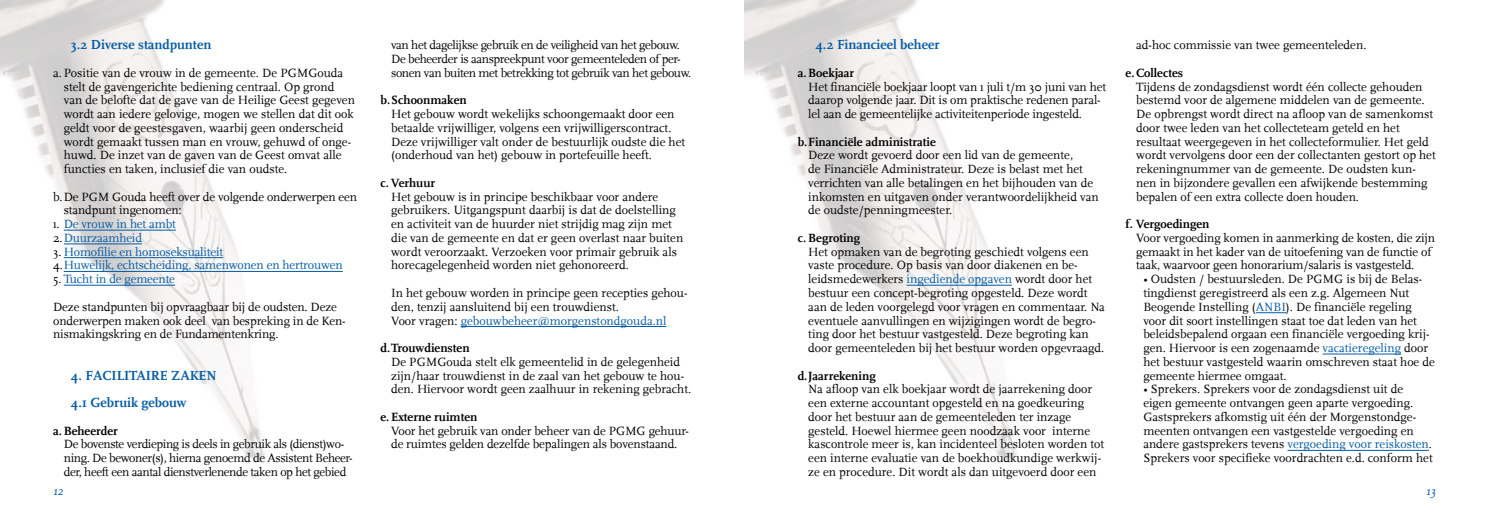
<style>
.page{position:relative;width:1489px;height:525px;background:#fff}
.page>*{position:absolute;margin:0;border:0;box-sizing:border-box;transform-origin:0 0}
.t1{font:700 13.75px/27.5px "Scala";color:#045ba4}
.t2{font:12.5px/13.8px "Scala";color:#000}
.t3{font:12.5px/13.8px "Scala";letter-spacing:-.03em;color:#000}
.t4{font:700 12.5px "Scala";color:#000}
.t5{font:12.5px/13.8px "Scala";letter-spacing:-.01em;color:#045ba4}
.t6{font:italic 12.5px "Scala";color:#045ba4}
.s1{color:#000}
.s2{color:#045ba4}
</style>
<div class="page">
<img style="left:0;top:0;width:312px;height:460px">
<img style="left:744px;top:0;width:273px;height:460px">
<hr style="left:64px;top:230px;width:112px;height:1px;background:#045ba4">
<hr style="left:64px;top:243px;width:78px;height:1px;background:#045ba4">
<hr style="left:64px;top:257px;width:159px;height:1px;background:#045ba4">
<hr style="left:64px;top:271px;width:279px;height:1px;background:#045ba4">
<hr style="left:64px;top:285px;width:111px;height:1px;background:#045ba4">
<hr style="left:460px;top:326px;width:206px;height:1px;background:#045ba4">
<hr style="left:906px;top:285px;width:105px;height:1px;background:#045ba4">
<hr style="left:1255px;top:312px;width:30px;height:1px;background:#045ba4">
<hr style="left:1322px;top:353px;width:78px;height:1px;background:#045ba4">
<hr style="left:1287px;top:450px;width:141px;height:1px;background:#045ba4">
<p class="t1" style="left:71px;top:31px;width:142px">3.2 Diverse standpunten</p>
<p class="t2" style="left:64px;top:66px;width:292px;text-indent:-11px">a.Positie van de vrouw in de gemeente. De PGMGouda stelt de gavengerichte bediening centraal. Op grond van de belofte dat de gave van de Heilige Geest gegeven wordt aan iedere gelovige, mogen we stellen dat dit ook geldt voor de geestesgaven, waarbij geen onderscheid wordt gemaakt tussen man en vrouw, gehuwd of onge&shy;huwd. De inzet van de gaven van de Geest omvat alle functies en taken, inclusief die van oudste.</p>
<p class="t2" style="left:64px;top:190px;width:295px;text-indent:-11px">b.De PGM Gouda heeft over de volgende onderwerpen een standpunt ingenomen:</p>
<p class="t5" style="left:53px;top:217px;width:124px"><span class="s1">1.</span> De vrouw in het ambt<br><span class="s1">2.</span>Duurzaamheid</p>
<p class="t5" style="left:53px;top:245px;width:291px"><span class="s1">3.</span> Homofilie en homoseksualiteit<br><span class="s1">4.</span>Huwelijk, echtscheiding, samenwonen en hertrouwen</p>
<p class="t5" style="left:53px;top:272px;width:123px"><span class="s1">5.</span> Tucht in de gemeente</p>
<p class="t2" style="left:53px;top:300px;width:294px">Deze standpunten bij opvraagbaar bij de oudsten. Deze onderwerpen maken ook deel van bespreking in de Ken&shy;nismakingskring en de Fundamentenkring.</p>
<p class="t1" style="left:71px;top:361px;width:147px">4. FACILITAIRE ZAKEN<br>4.1 Gebruik gebouw</p>
<p class="t4" style="left:53px;top:423px;width:66px">a.Beheerder</p>
<p class="t3" style="left:64px;top:437px;width:290px">De bovenste verdieping is deels in gebruik als (dienst)wo&shy;ning. De bewoner(s), hierna genoemd de Assistent Beheer&shy;der, heeft een aantal dienstverlenende taken op het gebied</p>
<p class="t3" style="left:391px;top:38px;width:301px">van het dagelijkse gebruik en de veiligheid van het gebouw.<br>De beheerder is aanspreekpunt voor gemeenteleden of per&shy;sonen van buiten met betrekking tot gebruik van het gebouw.</p>
<p class="t4" style="left:380px;top:93px;width:88px">b.Schoonmaken</p>
<p class="t2" style="left:391px;top:107px;width:295px">Het gebouw wordt wekelijks schoongemaakt door een betaalde vrijwilliger, volgens een vrijwilligerscontract.<br>Deze vrijwilliger valt onder de bestuurlijk oudste die het (onderhoud van het) gebouw in portefeuille heeft.</p>
<p class="t4" style="left:380px;top:176px;width:56px">c. Verhuur</p>
<p class="t2" style="left:391px;top:190px;width:294px">Het gebouw is in principe beschikbaar voor andere gebruikers. Uitgangspunt daarbij is dat de doelstelling en activiteit van de huurder niet strijdig mag zijn met die van de gemeente en dat er geen overlast naar buiten wordt veroorzaakt. Verzoeken voor primair gebruik als horecagelegenheid worden niet gehonoreerd.</p>
<p class="t2" style="left:391px;top:286px;width:298px">In het gebouw worden in principe geen recepties gehou&shy;den, tenzij aansluitend bij een trouwdienst.<br>Voor vragen: <span class="s2">gebouwbeheer@morgenstondgouda.nl</span></p>
<p class="t4" style="left:380px;top:341px;width:91px">d.Trouwdiensten</p>
<p class="t2" style="left:391px;top:355px;width:301px">De PGMGouda stelt elk gemeentelid in de gelegenheid zijn/haar trouwdienst in de zaal van het gebouw te hou&shy;den. Hiervoor wordt geen zaalhuur in rekening gebracht.</p>
<p class="t4" style="left:380px;top:409px;width:98px">e.Externe ruimten</p>
<p class="t2" style="left:391px;top:423px;width:299px">Voor het gebruik van onder beheer van de PGMG gehuur&shy;de ruimtes gelden dezelfde bepalingen als bovenstaand.</p>
<p class="t1" style="left:815px;top:31px;width:126px">4.2 Financieel beheer</p>
<p class="t4" style="left:797px;top:66px;width:58px">a.Boekjaar</p>
<p class="t2" style="left:808px;top:80px;width:299px">Het financiële boekjaar loopt van 1 juli t/m 30 juni van het daarop volgende jaar. Dit is om praktische redenen paral&shy;lel aan de gemeentelijke activiteitenperiode ingesteld.</p>
<p class="t4" style="left:797px;top:134px;width:140px">b.Financiële administratie</p>
<p class="t2" style="left:808px;top:148px;width:292px">Deze wordt gevoerd door een lid van de gemeente,<br>de Financiële Administrateur. Deze is belast met het verrichten van alle betalingen en het bijhouden van de inkomsten en uitgaven onder verantwoordelijkheid van de oudste/penningmeester.</p>
<p class="t4" style="left:797px;top:231px;width:64px">c. Begroting</p>
<p class="t2" style="left:808px;top:245px;width:298px">Het opmaken van de begroting geschiedt volgens een vaste procedure. Op basis van door diakenen en be&shy;leidsmedewerkers <span class="s2">ingediende opgaven</span> wordt door het bestuur een concept-begroting opgesteld. Deze wordt aan de leden voorgelegd voor vragen en commentaar. Na eventuele aanvullingen en wijzigingen wordt de begro&shy;ting door het bestuur vastgesteld. Deze begroting kan door gemeenteleden bij het bestuur worden opgevraagd.</p>
<p class="t4" style="left:797px;top:368px;width:80px">d.Jaarrekening</p>
<p class="t2" style="left:808px;top:382px;width:297px">Na afloop van elk boekjaar wordt de jaarrekening door een externe accountant opgesteld en na goedkeuring door het bestuur aan de gemeenteleden ter inzage gesteld. Hoewel hiermee geen noodzaak voor interne kascontrole meer is, kan incidenteel besloten worden tot een interne evaluatie van de boekhoudkundige werkwij&shy;ze en procedure. Dit wordt als dan uitgevoerd door een</p>
<p class="t2" style="left:1136px;top:38px;width:232px">ad-hoc commissie van twee gemeenteleden.</p>
<p class="t4" style="left:1125px;top:66px;width:59px">e.Collectes</p>
<p class="t2" style="left:1136px;top:80px;width:301px">Tijdens de zondagsdienst wordt één collecte gehouden bestemd voor de algemene middelen van de gemeente.<br>De opbrengst wordt direct na afloop van de samenkomst door twee leden van het collecteteam geteld en het resultaat weergegeven in het collecteformulier. Het geld wordt vervolgens door een der collectanten gestort op het rekeningnummer van de gemeente. De oudsten kun&shy;nen in bijzondere gevallen een afwijkende bestemming bepalen of een extra collecte doen houden.</p>
<p class="t4" style="left:1125px;top:217px;width:85px">f. Vergoedingen</p>
<p class="t2" style="left:1136px;top:231px;width:300px">Voor vergoeding komen in aanmerking de kosten, die zijn gemaakt in het kader van de uitoefening van de functie of taak, waarvoor geen honorarium/salaris is vastgesteld.</p>
<p class="t2" style="left:1143px;top:272px;width:293px">• Oudsten / bestuursleden. De PGMG is bij de Belas&shy;tingdienst geregistreerd als een z.g. Algemeen Nut Beogende Instelling (<span class="s2">ANBI</span>). De financiële regeling voor dit soort instellingen staat toe dat leden van het beleidsbepalend orgaan een financiële vergoeding krij&shy;gen. Hiervoor is een zogenaamde <span class="s2">vacatieregeling</span> door het bestuur vastgesteld waarin omschreven staat hoe de gemeente hiermee omgaat.</p>
<p class="t2" style="left:1143px;top:382px;width:291px">• Sprekers. Sprekers voor de zondagsdienst uit de eigen gemeente ontvangen geen aparte vergoeding.<br>Gastsprekers afkomstig uit één der Morgenstondge&shy;meenten ontvangen een vastgestelde vergoeding en andere gastsprekers tevens <span class="s2">vergoeding voor reiskosten</span>.<br>Sprekers voor specifieke voordrachten e.d. conform het</p>
<p class="t6" style="left:53px;top:484px;width:11px">12</p>
<p class="t6" style="left:1425px;top:484px;width:11px">13</p>
</div>
